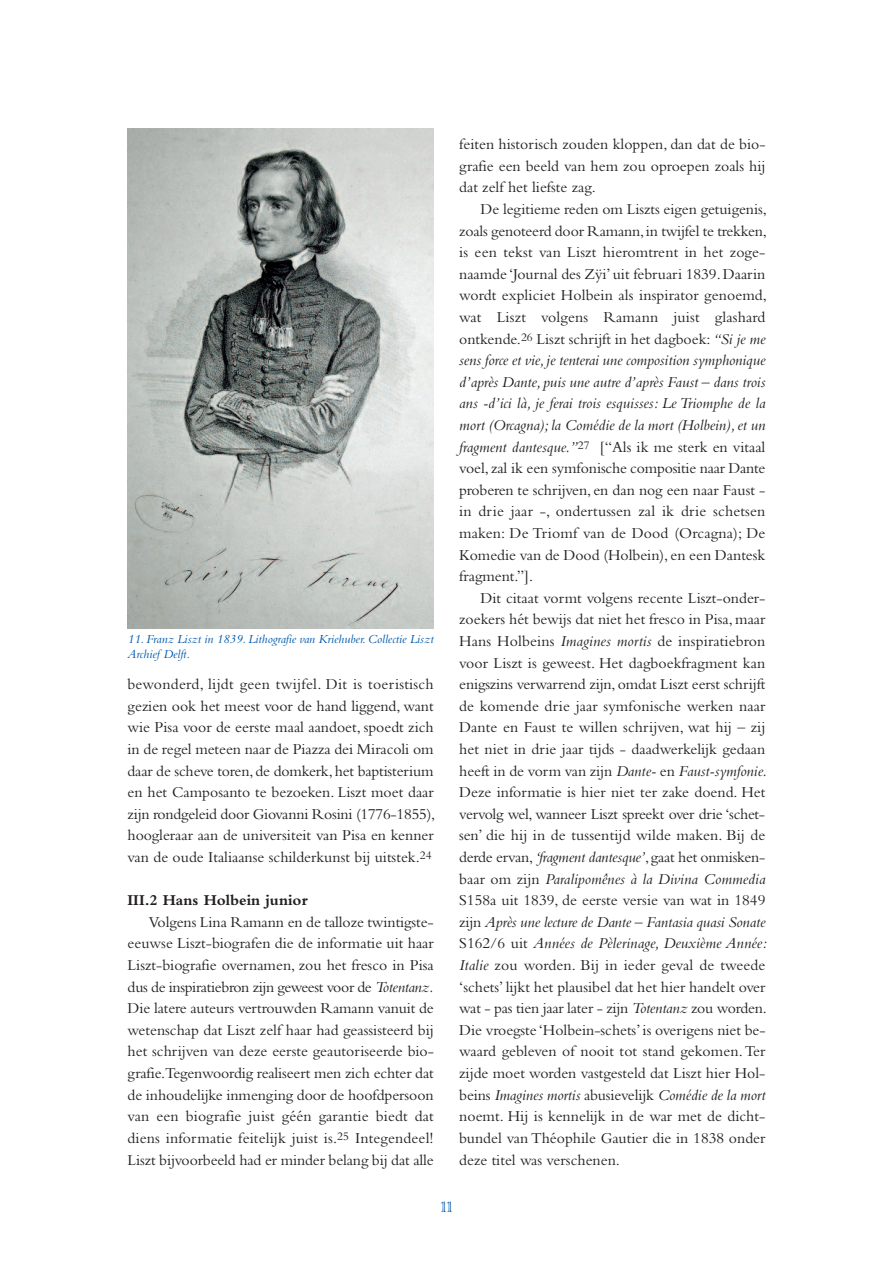
<style>
.page{position:relative;width:893px;height:1263px;background:#fff}
.page>*{position:absolute;margin:0;border:0;box-sizing:border-box;transform-origin:0 0}
.t1{font:15.75px/21.6px "Bembo";color:#231f20;text-align:justify}
.t2{font:700 15.75px "Bembo";color:#231f20}
.t3{font:15.75px "Viva";color:#015aaa}
.t4{font:italic 12.75px/15px "Bembo";color:#015aaa}
.s1{font-style:italic}
</style>
<div class="page">
<img style="left:128px;top:128px;width:306px;height:500px">
<p class="t4" style="left:128px;top:633px;width:308px">11. Franz Liszt in 1839.Lithografie van Kriehuber.Collectie Liszt<br>Archief Delft.</p>
<p class="t1" style="left:128px;top:675px;width:309px">bewonderd, lijdt geen twijfel. Dit is toeristisch gezien ook het meest voor de hand liggend, want wie Pisa voor de eerste maal aandoet, spoedt zich in de regel meteen naar de Piazza dei Miracoli om daar de scheve toren, de domkerk,het baptisterium en het Camposanto te bezoeken. Liszt moet daar zijn rondgeleid door Giovanni Rosini (1776-1855), hoogleraar aan de universiteit van Pisa en kenner van de oude Italiaanse schilderkunst bij uitstek.<sup>24</sup></p>
<p class="t2" style="left:128px;top:895px;width:182px">III.2 Hans Holbein junior</p>
<p class="t1" style="left:128px;top:913px;width:308px;text-indent:21px">Volgens Lina Ramann en de talloze twintigste&shy;eeuwse Liszt-biografen die de informatie uit haar Liszt-biografie overnamen, zou het fresco in Pisa dus de inspiratiebron zijn geweest voor de <span class="s1">Totentanz.<br></span>Die latere auteurs vertrouwden Ramann vanuit de wetenschap dat Liszt zelf haar had geassisteerd bij het schrijven van deze eerste geautoriseerde bio&shy;grafie.Tegenwoordig realiseert men zich echter dat de inhoudelijke inmenging door de hoofdpersoon van een biografie juist géén garantie biedt dat diens informatie feitelijk juist is.<sup>25</sup> Integendeel!<br>Liszt bijvoorbeeld had er minder belang bij dat alle</p>
<p class="t1" style="left:459px;top:135px;width:308px">feiten historisch zouden kloppen, dan dat de bio&shy;grafie een beeld van hem zou oproepen zoals hij dat zelf het liefste zag.</p>
<p class="t1" style="left:459px;top:200px;width:309px;text-indent:21px">De legitieme reden om Liszts eigen getuigenis, zoals genoteerd door Ramann,in twijfel te trekken, is een tekst van Liszt hieromtrent in het zoge&shy;naamde ‘Journal des Zÿi’ uit februari 1839.Daarin wordt expliciet Holbein als inspirator genoemd, wat Liszt volgens Ramann juist glashard ontkende.<sup>26</sup> Liszt schrijft in het dagboek: <span class="s1">“Si je me sens force et vie,je tenterai une composition symphonique d’après Dante, puis une autre d’après Faust – dans trois ans -d’ici là, je ferai trois esquisses: Le Triomphe de la mort (Orcagna);la Comédie de la mort (Holbein),et un fragment dantesque.”</span><sup>27</sup> [“Als ik me sterk en vitaal voel, zal ik een symfonische compositie naar Dante proberen te schrijven, en dan nog een naar Faust - in drie jaar -, ondertussen zal ik drie schetsen maken: De Triomf van de Dood (Orcagna); De Komedie van de Dood (Holbein), en een Dantesk fragment.”].</p>
<p class="t1" style="left:459px;top:589px;width:309px;text-indent:21px">Dit citaat vormt volgens recente Liszt-onder&shy;zoekers hét bewijs dat niet het fresco in Pisa,maar Hans Holbeins <span class="s1">Imagines mortis</span> de inspiratiebron voor Liszt is geweest. Het dagboekfragment kan enigszins verwarrend zijn,omdat Liszt eerst schrijft de komende drie jaar symfonische werken naar Dante en Faust te willen schrijven, wat hij – zij het niet in drie jaar tijds - daadwerkelijk gedaan heeft in de vorm van zijn <span class="s1">Dante-</span> en <span class="s1">Faust-symfonie.<br></span>Deze informatie is hier niet ter zake doend. Het vervolg wel, wanneer Liszt spreekt over drie ‘schet&shy;sen’ die hij in de tussentijd wilde maken. Bij de derde ervan,<span class="s1">‘fragment dantesque’</span>,gaat het onmisken&shy;baar om zijn <span class="s1">Paralipomênes à la Divina Commedia </span>S158a uit 1839, de eerste versie van wat in 1849 zijn <span class="s1">Après une lecture de Dante – Fantasia quasi Sonate </span>S162/6 uit <span class="s1">Années de Pèlerinage, Deuxième Année:<br>Italie</span> zou worden. Bij in ieder geval de tweede ‘schets’ lijkt het plausibel dat het hier handelt over wat - pas tien jaar later - zijn <span class="s1">Totentanz</span> zou worden.<br>Die vroegste ‘Holbein-schets’ is overigens niet be&shy;waard gebleven of nooit tot stand gekomen.Ter zijde moet worden vastgesteld dat Liszt hier Hol&shy;beins <span class="s1">Imagines mortis</span> abusievelijk <span class="s1">Comédie de la mort </span>noemt. Hij is kennelijk in de war met de dicht&shy;bundel van Théophile Gautier die in 1838 onder deze titel was verschenen.</p>
<p class="t3" style="left:440px;top:1200px;width:14px">11</p>
</div>
